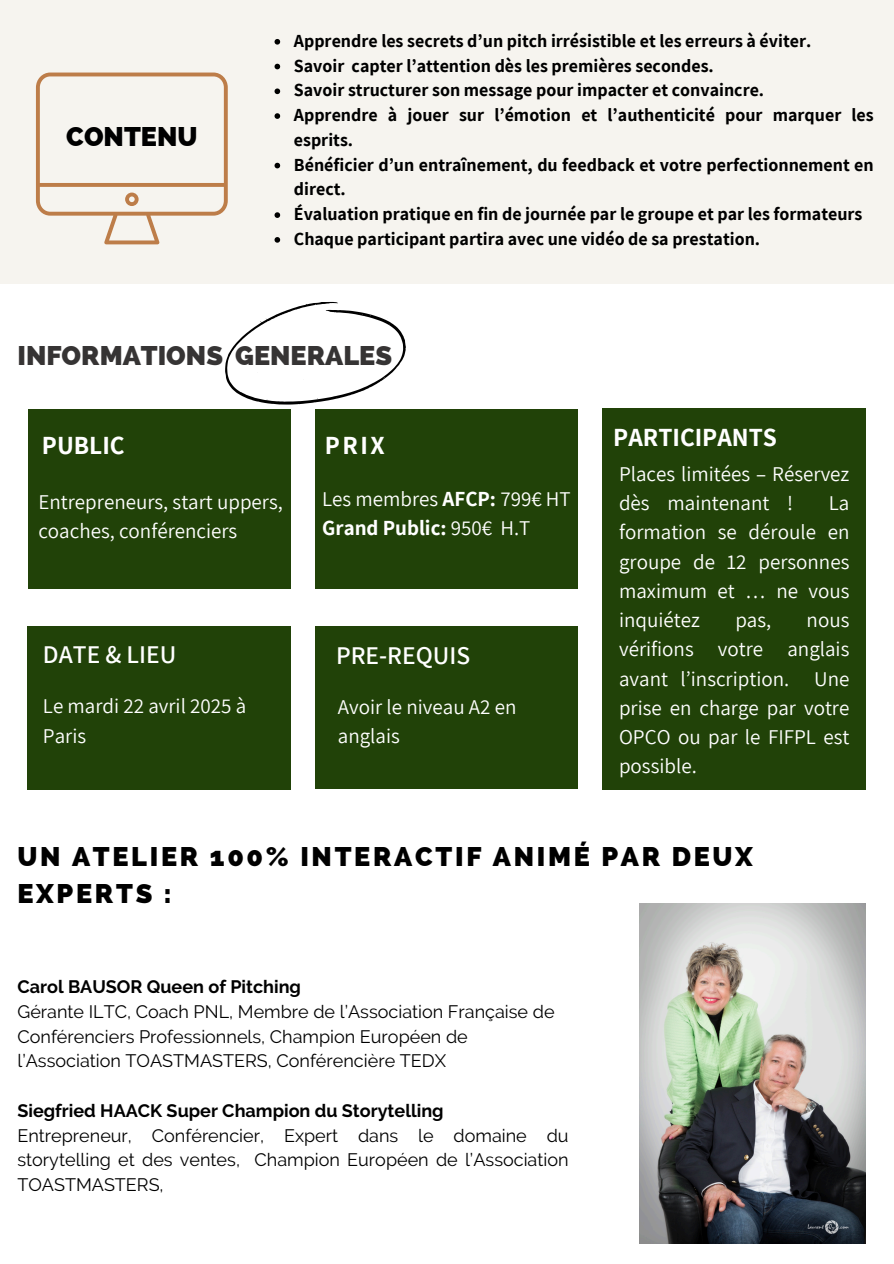
<style>
.page{position:relative;width:894px;height:1264px;background:#fff}
.page>*{position:absolute;margin:0;border:0;box-sizing:border-box;transform-origin:0 0}
.t1{font:800 27px/37.2px "Raleway";letter-spacing:.1em;color:#000}
.t2{font:800 27px "Raleway";color:#363434}
.t3{font:800 27px "Raleway";color:#000}
.t4{font:700 25.5px "Assistant";color:#fff}
.t5{font:600 25.5px "Assistant";color:#fff}
.t6{font:21px/29.2px "Assistant";color:#fff}
.t7{font:700 18px/24.8px "Assistant";color:#000}
.t8{font:18px/24.8px "Raleway";color:#000}
.t9{font:700 18px "Raleway";color:#000}
.s1{font-weight:700}
</style>
<div class="page">
<div style="left:28px;top:409px;width:262px;height:179px;background:#214208"></div>
<div style="left:602px;top:408px;width:263px;height:381px;background:#214208"></div>
<div style="left:28px;top:625px;width:263px;height:164px;background:#214208"></div>
<svg style="left:225px;top:301px;width:181px;height:112px"></svg>
<div style="left:315px;top:409px;width:263px;height:179px;background:#214208"></div>
<div style="left:315px;top:626px;width:263px;height:163px;background:#214208"></div>
<div style="left:0;top:0;width:893px;height:284px;background:#f6f4ef"></div>
<svg style="left:36px;top:73px;width:191px;height:171px"></svg>
<img style="left:639px;top:903px;width:226px;height:340px">
<svg style="left:274px;top:39px;width:6px;height:6px"></svg>
<svg style="left:274px;top:64px;width:6px;height:5px"></svg>
<svg style="left:274px;top:88px;width:6px;height:6px"></svg>
<svg style="left:274px;top:113px;width:6px;height:6px"></svg>
<svg style="left:274px;top:163px;width:6px;height:5px"></svg>
<svg style="left:274px;top:212px;width:6px;height:6px"></svg>
<svg style="left:274px;top:237px;width:6px;height:6px"></svg>
<h1 class="t3" style="left:66px;top:121px;width:133px">CONTENU</h1>
<h1 class="t7" style="left:294px;top:28px;width:519px">Apprendre les secrets d’un pitch irrésistible et les erreurs à éviter.</h1>
<h2 class="t7" style="left:294px;top:53px;width:421px">Savoir capter l’attention dès les premières secondes.</h2>
<h1 class="t7" style="left:294px;top:77px;width:581px">Savoir structurer son message pour impacter et convaincre.<br>Apprendre à jouer sur l’émotion et l’authenticité pour marquer les</h1>
<h2 class="t7" style="left:294px;top:127px;width:581px">esprits.<br>Bénéficier d’un entraînement, du feedback et votre perfectionnement en</h2>
<h1 class="t7" style="left:294px;top:176px;width:570px">direct.<br>Évaluation pratique en fin de journée par le groupe et par les formateurs</h1>
<h2 class="t7" style="left:294px;top:226px;width:467px">Chaque participant partira avec une vidéo de sa prestation.</h2>
<p class="t2" style="left:17px;top:340px;width:376px">INFORMATIONS GENERALES</p>
<p class="t4" style="left:42px;top:428px;width:84px">PUBLIC</p>
<p class="t6" style="left:38px;top:487px;width:246px">Entrepreneurs, start uppers, coaches, conférenciers</p>
<h1 class="t4" style="left:325px;top:428px;width:61px">PRIX</h1>
<h2 class="t6" style="left:322px;top:483px;width:250px">Les membres <span class="s1">AFCP:</span> 799€ HT<br><span class="s1">Grand Public:</span> 950€ H.T</h2>
<h1 class="t5" style="left:43px;top:637px;width:135px">DATE &amp; LIEU</h1>
<h1 class="t5" style="left:336px;top:638px;width:135px">PRE-REQUIS</h1>
<h2 class="t6" style="left:338px;top:691px;width:180px">Avoir le niveau A2 en anglais</h2>
<p class="t6" style="left:43px;top:691px;width:205px">Le mardi 22 avril 2025 à<br>Paris</p>
<p class="t4" style="left:613px;top:419px;width:165px">PARTICIPANTS</p>
<p class="t6" style="left:619px;top:458px;width:232px">Places limitées – Réservez dès maintenant !</p>
<p class="t6" style="left:619px;top:487px;width:232px;text-align:justify;text-indent:210px">La formation se déroule en groupe de 12 personnes maximum et … ne vous inquiétez</p>
<p class="t6" style="left:619px;top:604px;width:232px;text-align:justify;text-indent:187px">nous vérifions votre anglais avant l’inscription. Une prise en charge par votre OPCO ou par le FIFPL est possible.</p>
<p class="t6" style="left:735px;top:604px;width:37px">pas,</p>
<p class="t1" style="left:17px;top:838px;width:736px">UN ATELIER 100% INTERACTIF ANIMÉ PAR DEUX<br>EXPERTS :</p>
<h1 class="t9" style="left:17px;top:976px;width:285px">Carol BAUSOR Queen of Pitching</h1>
<p class="t8" style="left:17px;top:999px;width:538px">Gérante ILTC, Coach PNL, Membre de l’Association Française de<br>Conférenciers Professionnels, Champion Européen de l’Association TOASTMASTERS, Conférencière TEDX</p>
<p class="t9" style="left:17px;top:1099px;width:427px">Siegfried HAACK Super Champion du Storytelling</p>
<p class="t8" style="left:17px;top:1122px;width:552px;text-align:justify">Entrepreneur, Conférencier, Expert dans le domaine du storytelling et des ventes, Champion Européen de l’Association TOASTMASTERS,</p>
</div>
